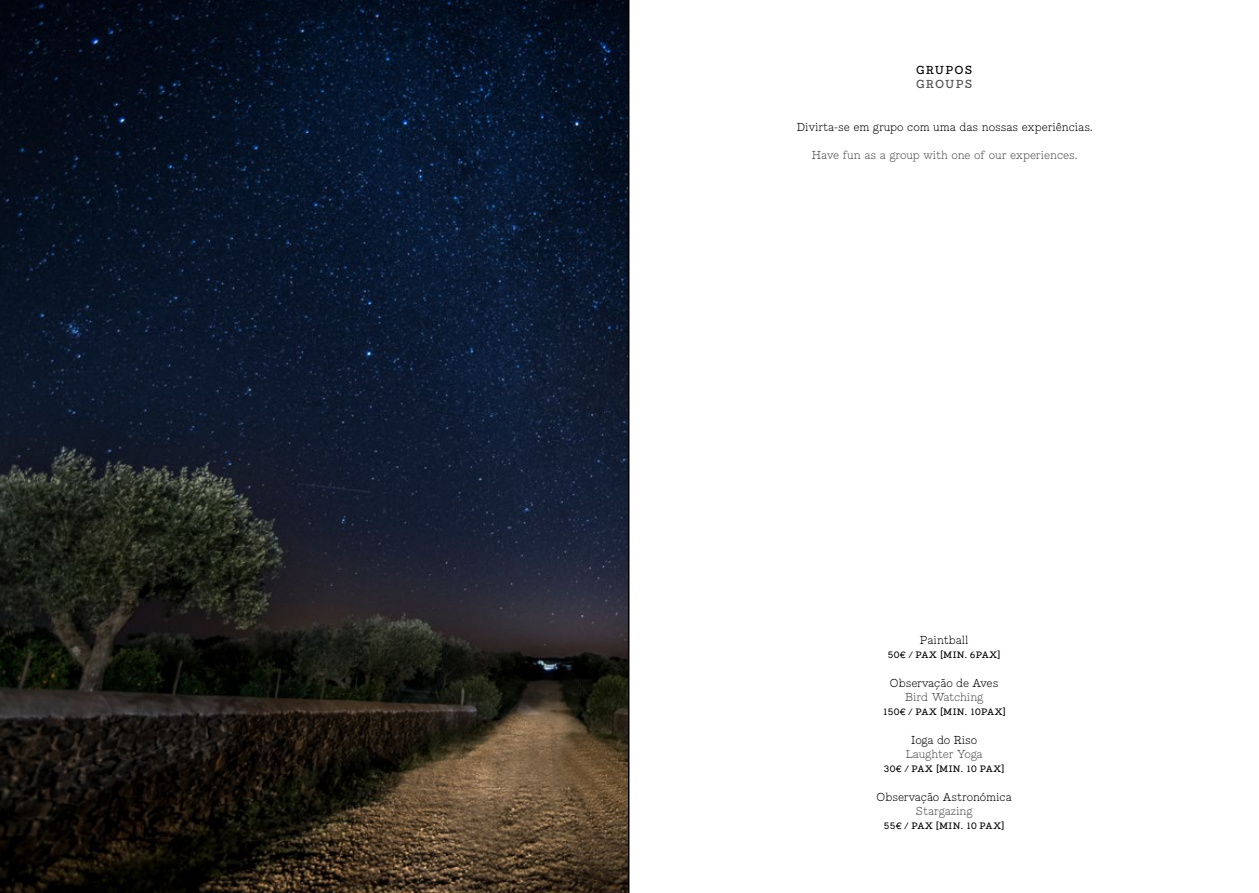
<style>
.page{position:relative;width:1259px;height:893px;background:#fff}
.page>*{position:absolute;margin:0;border:0;box-sizing:border-box;transform-origin:0 0}
.t1{font:300 11.25px "Piek";color:#000}
.t2{font:300 11.25px "Piek";color:#4b4c4c}
.t3{font:11.25px "Piek";letter-spacing:.095em;color:#000}
.t4{font:11.25px "Piek";letter-spacing:.09em;color:#4b4c4c}
.t5{font:9px "Piek";letter-spacing:.03em;color:#000}
</style>
<div class="page">
<svg style="left:0;top:0;width:629px;height:893px"></svg>
<p class="t3" style="left:916px;top:63px;width:58px">GRUPOS</p>
<p class="t4" style="left:916px;top:77px;width:57px">GROUPS</p>
<p class="t1" style="left:797px;top:120px;width:297px">Divirta-se em grupo com uma das nossas experiências.</p>
<p class="t2" style="left:812px;top:148px;width:267px">Have fun as a group with one of our experiences.</p>
<p class="t1" style="left:920px;top:633px;width:50px">Paintball</p>
<p class="t5" style="left:888px;top:649px;width:114px">50€ / PAX [MIN. 6PAX]</p>
<p class="t1" style="left:890px;top:676px;width:110px">Observação de Aves</p>
<p class="t2" style="left:905px;top:690px;width:79px">Bird Watching</p>
<p class="t5" style="left:882px;top:706px;width:125px">150€ / PAX [MIN. 10PAX]</p>
<p class="t1" style="left:911px;top:733px;width:68px">Ioga do Riso</p>
<p class="t2" style="left:905px;top:747px;width:79px">Laughter Yoga</p>
<p class="t5" style="left:883px;top:763px;width:122px">30€ / PAX [MIN. 10 PAX]</p>
<p class="t1" style="left:876px;top:790px;width:137px">Observação Astronómica</p>
<p class="t2" style="left:916px;top:804px;width:58px">Stargazing</p>
<p class="t5" style="left:884px;top:820px;width:122px">55€ / PAX [MIN. 10 PAX]</p>
</div>
